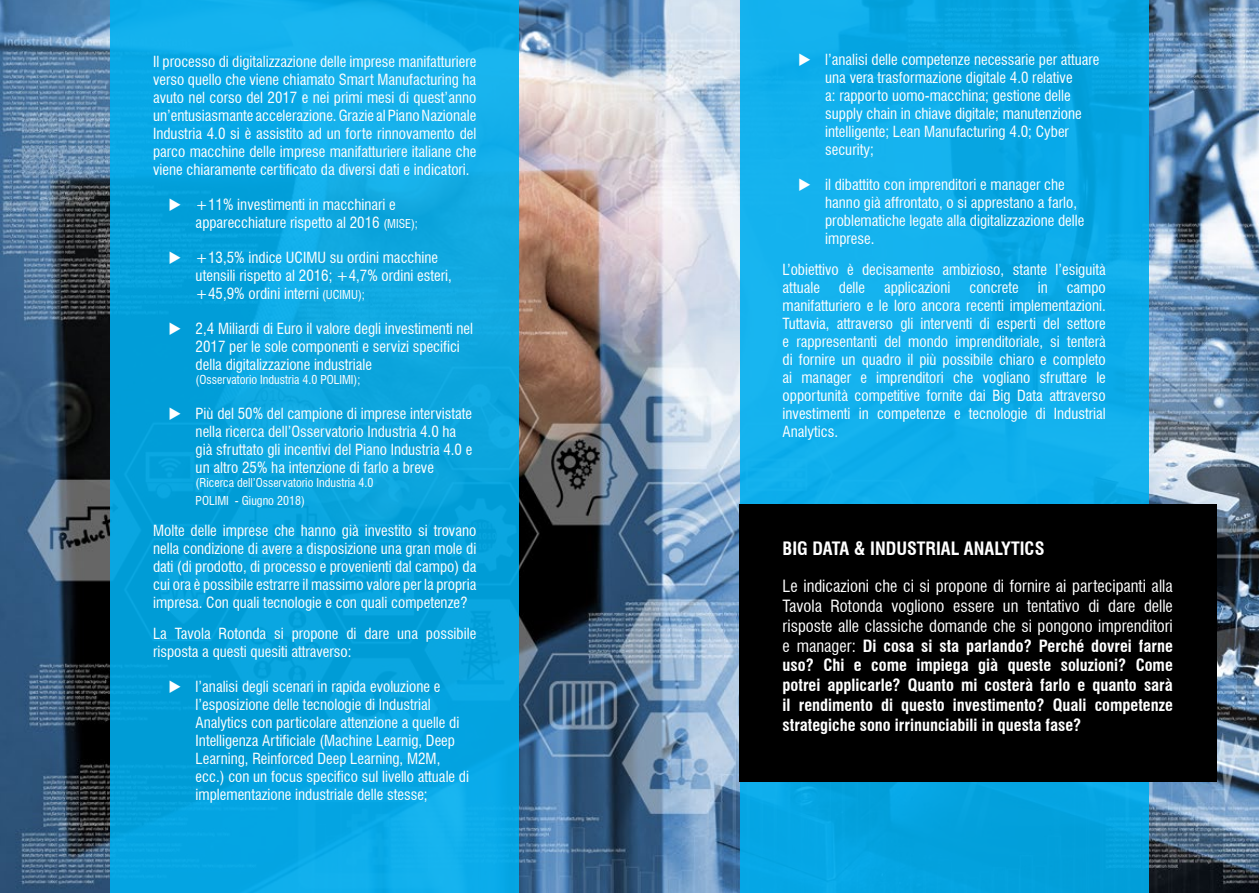
<style>
.page{position:relative;width:1259px;height:893px;background:#fff}
.page>*{position:absolute;margin:0;border:0;box-sizing:border-box;transform-origin:0 0}
.t1{font:700 condensed 18px "Swiss 721 BT";color:#fff}
.t2{font:700 condensed 16.5px/19.8px "Swiss 721 BT";color:#fff;text-align:justify}
.t3{font:condensed 15px/18px "Swiss 721 BT";color:#fff}
.t4{font:condensed 12px/18px "Swiss 721 BT";color:#fff}
.s1{font-size:12px}
.s2{font-weight:400}
</style>
<div class="page">
<img style="left:0;top:0;width:1259px;height:893px">
<svg style="left:111px;top:0;width:408px;height:893px;background:#09a5e0"></svg>
<div style="left:740px;top:0;width:408px;height:893px;background:linear-gradient(to right,#12b0ed,#07a6e3)"></div>
<div style="left:739px;top:504px;width:477px;height:277px;background:#000"></div>
<svg style="left:170px;top:198px;width:11px;height:12px"></svg>
<svg style="left:170px;top:251px;width:11px;height:12px"></svg>
<svg style="left:170px;top:322px;width:11px;height:12px"></svg>
<svg style="left:170px;top:407px;width:11px;height:13px"></svg>
<svg style="left:170px;top:680px;width:11px;height:13px"></svg>
<svg style="left:799px;top:54px;width:11px;height:12px"></svg>
<svg style="left:799px;top:179px;width:11px;height:12px"></svg>
<p class="t3" style="left:153px;top:52px;width:325px;text-align:justify">Il processo di digitalizzazione delle imprese manifatturiere verso quello che viene chiamato Smart Manufacturing ha avuto nel corso del 2017 e nei primi mesi di quest’anno un’entusiasmante accelerazione. Grazie al Piano Nazionale Industria 4.0 si è assistito ad un forte rinnovamento del parco macchine delle imprese manifatturiere italiane che viene chiaramente certificato da diversi dati e indicatori.</p>
<p class="t3" style="left:196px;top:195px;width:224px">+11% investimenti in macchinari e apparecchiature rispetto al 2016 <span class="s1">(MISE);</span></p>
<p class="t3" style="left:196px;top:248px;width:258px">+13,5% indice UCIMU su ordini macchine utensili rispetto al 2016; +4,7% ordini esteri, +45,9% ordini interni <span class="s1">(UCIMU);</span></p>
<p class="t3" style="left:196px;top:319px;width:279px">2,4 Miliardi di Euro il valore degli investimenti nel<br>2017 per le sole componenti e servizi specifici della digitalizzazione industriale</p>
<p class="t4" style="left:196px;top:371px;width:166px">(Osservatorio Industria 4.0 POLIMI);</p>
<p class="t3" style="left:196px;top:405px;width:278px">Più del 50% del campione di imprese intervistate nella ricerca dell’Osservatorio Industria 4.0 ha già sfruttato gli incentivi del Piano Industria 4.0 e un altro 25% ha intenzione di farlo a breve</p>
<p class="t4" style="left:196px;top:474px;width:179px">(Ricerca dell’Osservatorio Industria 4.0<br>POLIMI - Giugno 2018)</p>
<p class="t3" style="left:153px;top:522px;width:325px;text-align:justify">Molte delle imprese che hanno già investito si trovano nella condizione di avere a disposizione una gran mole di dati (di prodotto, di processo e provenienti dal campo) da cui ora è possibile estrarre il massimo valore per la propria impresa. Con quali tecnologie e con quali competenze?</p>
<p class="t3" style="left:153px;top:624px;width:325px">La Tavola Rotonda si propone di dare una possibile risposta a questi quesiti attraverso:</p>
<p class="t3" style="left:196px;top:677px;width:275px">l’analisi degli scenari in rapida evoluzione e l’esposizione delle tecnologie di Industrial Analytics con particolare attenzione a quelle di Intelligenza Artificiale (Machine Learnig, Deep Learning, Reinforced Deep Learning, M2M, ecc.) con un focus specifico sul livello attuale di implementazione industriale delle stesse;</p>
<p class="t3" style="left:825px;top:51px;width:276px">l’analisi delle competenze necessarie per attuare una vera trasformazione digitale 4.0 relative<br>a: rapporto uomo-macchina; gestione delle supply chain in chiave digitale; manutenzione intelligente; Lean Manufacturing 4.0; Cyber security;</p>
<p class="t3" style="left:825px;top:176px;width:261px">il dibattito con imprenditori e manager che hanno già affrontato, o si apprestano a farlo, problematiche legate alla digitalizzazione delle imprese.</p>
<p class="t3" style="left:782px;top:261px;width:325px">L’obiettivo è decisamente ambizioso, stante l’esiguità attuale</p>
<p class="t3" style="left:839px;top:279px;width:28px">delle</p>
<p class="t3" style="left:884px;top:279px;width:68px">applicazioni</p>
<p class="t3" style="left:969px;top:279px;width:51px">concrete</p>
<p class="t3" style="left:1037px;top:279px;width:12px">in</p>
<p class="t3" style="left:782px;top:279px;width:325px;text-align:justify;text-indent:284px">campo manifatturiero e le loro ancora recenti implementazioni.<br>Tuttavia, attraverso gli interventi di esperti del settore e rappresentanti del mondo imprenditoriale, si tenterà di fornire un quadro il più possibile chiaro e completo ai manager e imprenditori che vogliano sfruttare le opportunità competitive fornite dai Big Data attraverso investimenti in competenze e tecnologie di Industrial Analytics.</p>
<p class="t1" style="left:782px;top:538px;width:263px">BIG DATA &amp; INDUSTRIAL ANALYTICS</p>
<p class="t2" style="left:782px;top:576px;width:392px"><span class="s2">Le indicazioni che ci si propone di fornire ai partecipanti alla Tavola Rotonda vogliono essere un tentativo di dare delle risposte alle classiche domande che si pongono imprenditori e manager:</span> Di cosa si sta parlando? Perché dovrei farne uso? Chi e come impiega già queste soluzioni? Come potrei applicarle? Quanto mi costerà farlo e quanto sarà il rendimento di questo investimento? Quali competenze strategiche sono irrinunciabili in questa fase?</p>
</div>
